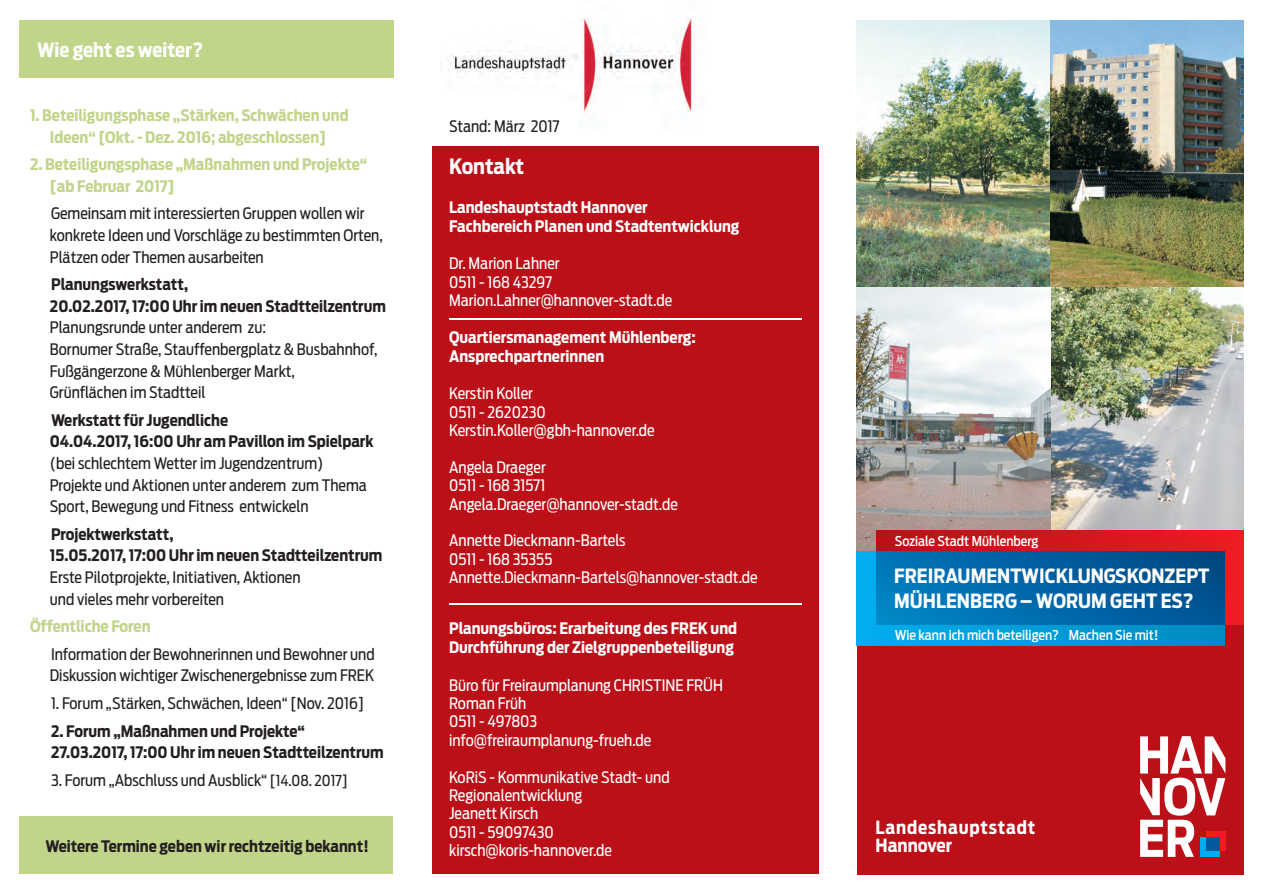
<style>
.page{position:relative;width:1263px;height:893px;background:#fff}
.page>*{position:absolute;margin:0;border:0;box-sizing:border-box;transform-origin:0 0}
.t1{font:700 21px "Antenna Cond";letter-spacing:-.005em;color:#fff}
.t2{font:700 19.5px/25.5px "Antenna Cond";color:#fff}
.t3{font:700 18px/18px "Antenna Cond";letter-spacing:.045em;color:#fff}
.t4{font:15.75px/21.6px "Antenna Cond";color:#231f20}
.t5{font:15.75px/18.3px "Antenna Cond";color:#fff}
.t6{font:700 15.75px/21.6px "Antenna Cond";color:#231f20}
.t7{font:700 15.75px/19px "Antenna Cond";color:#fff}
.t8{font:700 15.75px/21.6px "Antenna Cond";color:#c0d58a;text-align:center}
.t9{font:500 13.5px "Antenna Cond";color:#fff}
.s1{font-size:15px}
</style>
<div class="page">
<img style="left:857px;top:27px;width:387px;height:524px">
<img style="left:450px;top:16px;width:244px;height:96px">
<div style="left:19px;top:816px;width:374px;height:58px;background:#c0d58a"></div>
<div style="left:19px;top:21px;width:374px;height:57px;background:#c0d58a"></div>
<div style="left:432px;top:146px;width:387px;height:728px;background:#bb1018"></div>
<svg style="left:856px;top:20px;width:388px;height:7px"></svg>
<div style="left:857px;top:625px;width:387px;height:250px;background:#bb1018"></div>
<div style="left:876px;top:530px;width:368px;height:95px;background:linear-gradient(to right,#bb0f17,#e81d25)"></div>
<div style="left:857px;top:551px;width:367px;height:95px;background:linear-gradient(to right,#00aeee,#008bbf)"></div>
<div style="left:876px;top:551px;width:348px;height:74px;background:linear-gradient(to right,#007ec1,#004c8a)"></div>
<svg style="left:1140px;top:736px;width:85px;height:121px"></svg>
<hr style="left:449px;top:319px;width:352px;height:1px;background:#fff">
<hr style="left:449px;top:603px;width:352px;height:2px;background:#fff">
<p class="t2" style="left:37px;top:38px;width:167px">Wie geht es weiter?</p>
<p class="t8" style="left:30px;top:105px;width:320px">1. Beteiligungsphase „Stärken, Schwächen und<br>Ideen“ [Okt. - Dez. 2016; abgeschlossen]</p>
<p class="t8" style="left:50px;top:155px;width:319px;text-align:left;text-indent:-20px">2. Beteiligungsphase „Maßnahmen und Projekte“ [ab Februar 2017]</p>
<p class="t4" style="left:51px;top:204px;width:315px">Gemeinsam mit interessierten Gruppen wollen wir</p>
<p class="t4" style="left:50px;top:225px;width:334px">konkrete Ideen und Vorschläge zu bestimmten Orten,<br>Plätzen oder Themen ausarbeiten</p>
<p class="t6" style="left:50px;top:275px;width:337px">Planungswerkstatt,<br>20.02.2017, 17:00 Uhr im neuen Stadtteilzentrum</p>
<p class="t4" style="left:50px;top:318px;width:329px">Planungsrunde unter anderem zu:<br>Bornumer Straße, Stauffenbergplatz &amp; Busbahnhof, Fußgängerzone &amp; Mühlenberger Markt,<br>Grünflächen im Stadtteil</p>
<p class="t6" style="left:50px;top:410px;width:325px">Werkstatt für Jugendliche<br>04.04.2017, 16:00 Uhr am Pavillon im Spielpark</p>
<p class="t4" style="left:50px;top:475px;width:318px">Projekte und Aktionen unter anderem zum Thema<br>Sport, Bewegung und Fitness entwickeln</p>
<p class="t6" style="left:50px;top:524px;width:334px">Projektwerkstatt,<br>15.05.2017, 17:00 Uhr im neuen Stadtteilzentrum</p>
<p class="t4" style="left:50px;top:567px;width:252px">Erste Pilotprojekte, Initiativen, Aktionen und vieles mehr vorbereiten</p>
<p class="t4" style="left:50px;top:453px;width:275px">(bei schlechtem Wetter im Jugendzentrum)</p>
<p class="t8" style="left:30px;top:617px;width:122px">Öffentliche Foren</p>
<p class="t4" style="left:50px;top:644px;width:326px">Information der Bewohnerinnen und Bewohner und<br>Diskussion wichtiger Zwischenergebnisse zum FREK</p>
<p class="t4" style="left:51px;top:693px;width:315px">1. Forum „Stärken, Schwächen, Ideen“ [Nov. 2016]</p>
<p class="t6" style="left:51px;top:721px;width:334px">2. Forum „Maßnahmen und Projekte“<br>27.03.2017, 17:00 Uhr im neuen Stadtteilzentrum</p>
<p class="t4" style="left:51px;top:770px;width:298px">3. Forum „Abschluss und Ausblick“ <span class="s1">[14.08. 2017]</span></p>
<p class="t6" style="left:45px;top:836px;width:325px">Weitere Termine geben wir rechtzeitig bekannt!</p>
<p class="t4" style="left:449px;top:117px;width:112px">Stand: März 2017</p>
<h1 class="t1" style="left:449px;top:157px;width:77px">Kontakt</h1>
<p class="t7" style="left:449px;top:198px;width:292px">Landeshauptstadt Hannover<br>Fachbereich Planen und Stadtentwicklung</p>
<p class="t5" style="left:449px;top:256px;width:225px">Dr. Marion Lahner<br>0511 - 168 43297<br>Marion.Lahner@hannover-stadt.de</p>
<p class="t7" style="left:449px;top:329px;width:248px">Quartiersmanagement Mühlenberg:<br>Ansprechpartnerinnen</p>
<p class="t5" style="left:449px;top:385px;width:207px">Kerstin Koller<br>0511 - 2620230<br>Kerstin.Koller@gbh-hannover.de</p>
<p class="t5" style="left:449px;top:459px;width:230px">Angela Draeger<br>0511 - 168 31571<br>Angela.Draeger@hannover-stadt.de</p>
<p class="t5" style="left:449px;top:532px;width:310px">Annette Dieckmann-Bartels<br>0511 - 168 35355<br>Annette.Dieckmann-Bartels@hannover-stadt.de</p>
<p class="t7" style="left:449px;top:620px;width:290px">Planungsbüros: Erarbeitung des FREK und<br>Durchführung der Zielgruppenbeteiligung</p>
<p class="t5" style="left:449px;top:677px;width:275px">Büro für Freiraumplanung CHRISTINE FRÜH<br>Roman Früh<br>0511 - 497803 info@freiraumplanung-frueh.de</p>
<p class="t5" style="left:449px;top:769px;width:222px">KoRiS - Kommunikative Stadt- und<br>Regionalentwicklung<br>Jeanett Kirsch<br>0511 - 59097430 kirsch@koris-hannover.de</p>
<p class="t9" style="left:895px;top:535px;width:145px">Soziale Stadt Mühlenberg</p>
<p class="t2" style="left:894px;top:564px;width:317px">FREIRAUMENTWICKLUNGSKONZEPT<br>MÜHLENBERG – WORUM GEHT ES?</p>
<p class="t9" style="left:895px;top:630px;width:265px">Wie kann ich mich beteiligen? Machen Sie mit!</p>
<p class="t3" style="left:875px;top:819px;width:161px">Landeshauptstadt<br>Hannover</p>
</div>
